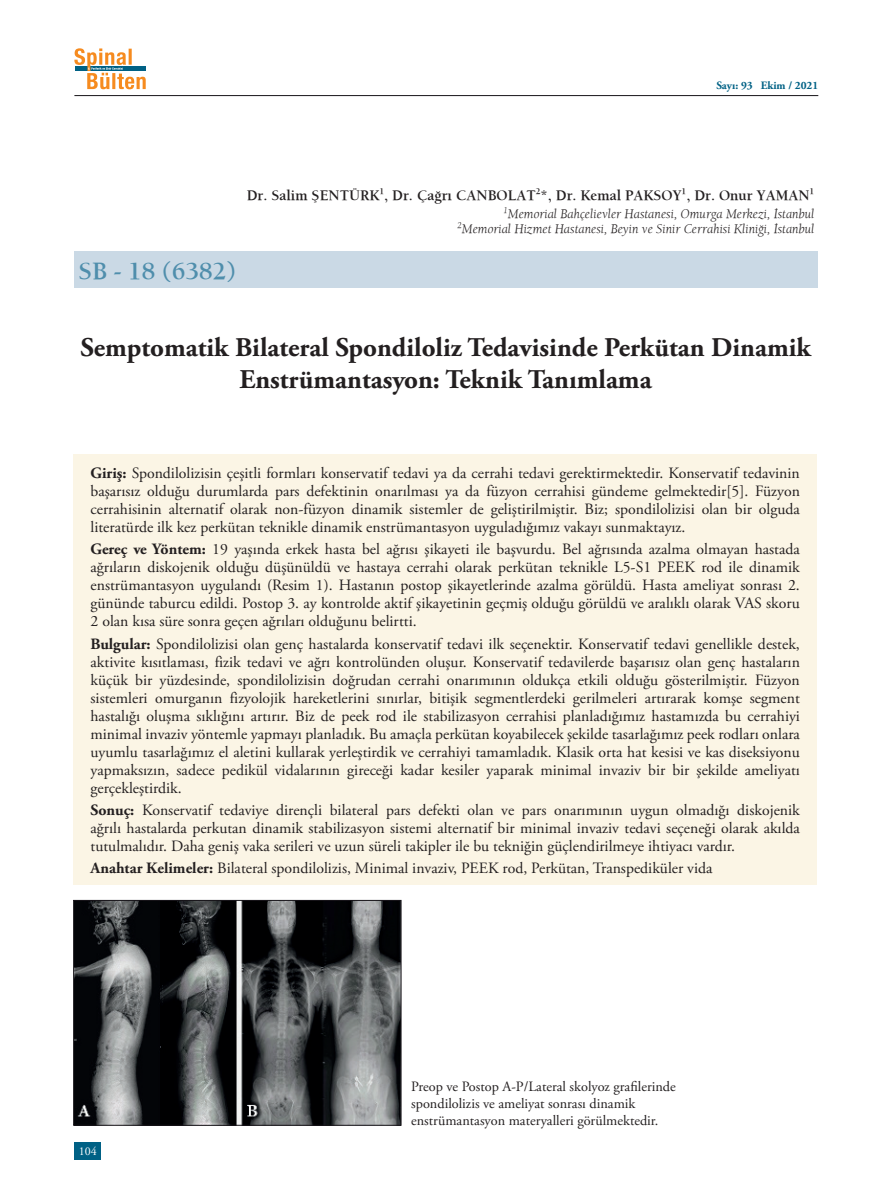
<style>
.page{position:relative;width:893px;height:1191px;background:#fff}
.page>*{position:absolute;margin:0;border:0;box-sizing:border-box;transform-origin:0 0}
.t1{font:700 27px/31.5px "Adobe Garamond Pro";color:#231f20;text-align:center}
.t2{font:700 25.5px "Berkeley";color:#4f8eac}
.t3{font:15.75px/18px "Adobe Garamond Pro";color:#231f20;text-align:justify}
.t4{font:700 15px "Berkeley";color:#231f20}
.t5{font:14.25px/17.1px "Adobe Garamond Pro";color:#231f20}
.t6{font:italic 13.5px/15px "Berkeley";color:#231f20;text-align:right}
.t7{font:12px "Adobe Garamond Pro";color:#fff}
.t8{font:700 11.25px "Adobe Garamond Pro";color:#006185}
.s1{font-weight:700}
</style>
<div class="page">
<div style="left:74px;top:1141px;width:27px;height:18px;background:#006185"></div>
<div style="left:74px;top:251px;width:744px;height:37px;background:#cad9e5"></div>
<hr style="left:74px;top:95px;width:744px;height:1px;background:#171419">
<svg style="left:74px;top:48px;width:72px;height:41px"></svg>
<div style="left:74px;top:454px;width:743px;height:431px;background:#fbf5e5"></div>
<img style="left:75px;top:902px;width:324px;height:221px">
<div style="left:73px;top:900px;width:328px;height:225px;border:1px solid #171419"></div>
<p class="t8" style="left:716px;top:79px;width:103px">Sayı: 93 Ekim / 2021</p>
<h2 class="t2" style="left:78px;top:256px;width:159px">SB - 18 (6382)</h2>
<p class="t4" style="left:247px;top:186px;width:569px">Dr. Salim ŞENTÜRK<sup>1</sup>, Dr. Çağrı CANBOLAT<sup>2</sup>*, Dr. Kemal PAKSOY<sup>1</sup>, Dr. Onur YAMAN<sup>1</sup></p>
<p class="t6" style="left:458px;top:206px;width:358px"><sup>1</sup>Memorial Bahçelievler Hastanesi, Omurga Merkezi, İstanbul<br><sup>2</sup>Memorial Hizmet Hastanesi, Beyin ve Sinir Cerrahisi Kliniği, İstanbul</p>
<h1 class="t1" style="left:80px;top:332px;width:732px">Semptomatik Bilateral Spondiloliz Tedavisinde Perkütan Dinamik<br>Enstrümantasyon: Teknik Tanımlama</h1>
<p class="t3" style="left:91px;top:464px;width:711px"><span class="s1">Giriş:</span> Spondilolizisin çeşitli formları konservatif tedavi ya da cerrahi tedavi gerektirmektedir. Konservatif tedavinin başarısız olduğu durumlarda pars defektinin onarılması ya da füzyon cerrahisi gündeme gelmektedir[5]. Füzyon cerrahisinin alternatif olarak non-füzyon dinamik sistemler de geliştirilmiştir. Biz; spondilolizisi olan bir olguda literatürde ilk kez perkütan teknikle dinamik enstrümantasyon uyguladığımız vakayı sunmaktayız.</p>
<p class="t3" style="left:91px;top:541px;width:711px"><span class="s1">Gereç ve Yöntem:</span> 19 yaşında erkek hasta bel ağrısı şikayeti ile başvurdu. Bel ağrısında azalma olmayan hastada ağrıların diskojenik olduğu düşünüldü ve hastaya cerrahi olarak perkütan teknikle L5-S1 PEEK rod ile dinamik enstrümantasyon uygulandı (Resim 1). Hastanın postop şikayetlerinde azalma görüldü. Hasta ameliyat sonrası 2. gününde taburcu edildi. Postop 3. ay kontrolde aktif şikayetinin geçmiş olduğu görüldü ve aralıklı olarak VAS skoru 2 olan kısa süre sonra geçen ağrıları olduğunu belirtti.</p>
<p class="t3" style="left:91px;top:635px;width:711px"><span class="s1">Bulgular:</span> Spondilolizisi olan genç hastalarda konservatif tedavi ilk seçenektir. Konservatif tedavi genellikle destek, aktivite kısıtlaması, fizik tedavi ve ağrı kontrolünden oluşur. Konservatif tedavilerde başarısız olan genç hastaların küçük bir yüzdesinde, spondilolizisin doğrudan cerrahi onarımının oldukça etkili olduğu gösterilmiştir. Füzyon sistemleri omurganın fizyolojik hareketlerini sınırlar, bitişik segmentlerdeki gerilmeleri artırarak komşe segment hastalığı oluşma sıklığını artırır. Biz de peek rod ile stabilizasyon cerrahisi planladığımız hastamızda bu cerrahiyi minimal invaziv yöntemle yapmayı planladık. Bu amaçla perkütan koyabilecek şekilde tasarlağımız peek rodları onlara uyumlu tasarlağımız el aletini kullarak yerleştirdik ve cerrahiyi tamamladık. Klasik orta hat kesisi ve kas diseksiyonu yapmaksızın, sadece pedikül vidalarının gireceği kadar kesiler yaparak minimal invaziv bir bir şekilde ameliyatı gerçekleştirdik.</p>
<p class="t3" style="left:91px;top:801px;width:711px"><span class="s1">Sonuç:</span> Konservatif tedaviye dirençli bilateral pars defekti olan ve pars onarımının uygun olmadığı diskojenik ağrılı hastalarda perkutan dinamik stabilizasyon sistemi alternatif bir minimal invaziv tedavi seçeneği olarak akılda tutulmalıdır. Daha geniş vaka serileri ve uzun süreli takipler ile bu tekniğin güçlendirilmeye ihtiyacı vardır.</p>
<p class="t3" style="left:91px;top:859px;width:623px"><span class="s1">Anahtar Kelimeler:</span> Bilateral spondilolizis, Minimal invaziv, PEEK rod, Perkütan, Transpediküler vida</p>
<p class="t7" style="left:79px;top:1143px;width:19px">104</p>
<p class="t5" style="left:411px;top:1078px;width:266px">Preop ve Postop A-P/Lateral skolyoz grafilerinde spondilolizis ve ameliyat sonrası dinamik enstrümantasyon materyalleri görülmektedir.</p>
</div>
